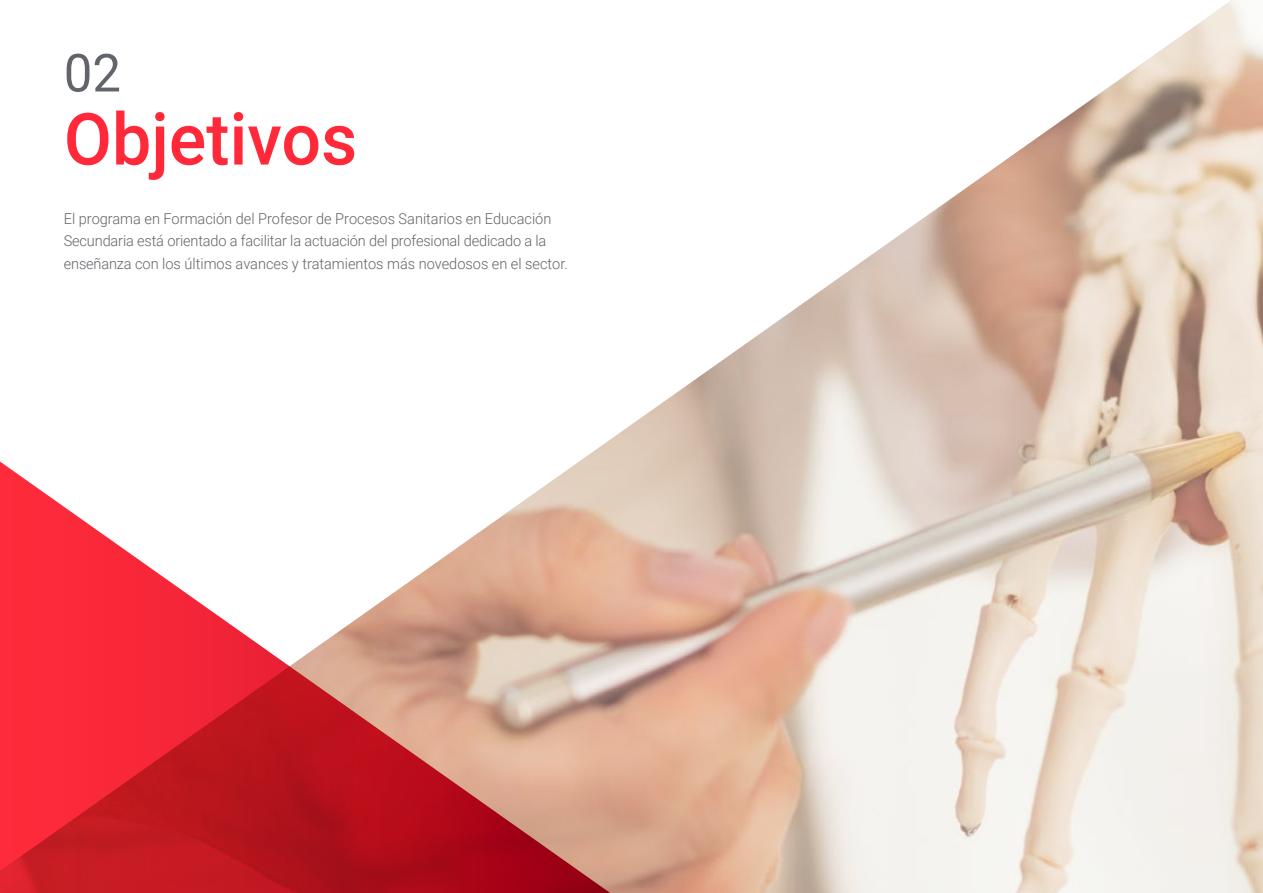
<style>
.page{position:relative;width:1263px;height:893px;background:#fff}
.page>*{position:absolute;margin:0;border:0;box-sizing:border-box;transform-origin:0 0}
.t1{font:500 72px "Roboto";color:#ff293a}
.t2{font:52.5px "Roboto";color:#61646a}
.t3{font:300 15px/22.5px "Roboto";color:#61646a}
</style>
<div class="page">
<img style="left:601px;top:0;width:662px;height:893px">
<svg style="left:0;top:446px;width:640px;height:447px"></svg>
<h2 class="t2" style="left:64px;top:36px;width:59px">02</h2>
<h1 class="t1" style="left:64px;top:89px;width:295px">Objetivos</h1>
<p class="t3" style="left:64px;top:207px;width:505px">El programa en Formación del Profesor de Procesos Sanitarios en Educación<br>Secundaria está orientado a facilitar la actuación del profesional dedicado a la enseñanza con los últimos avances y tratamientos más novedosos en el sector.</p>
</div>
